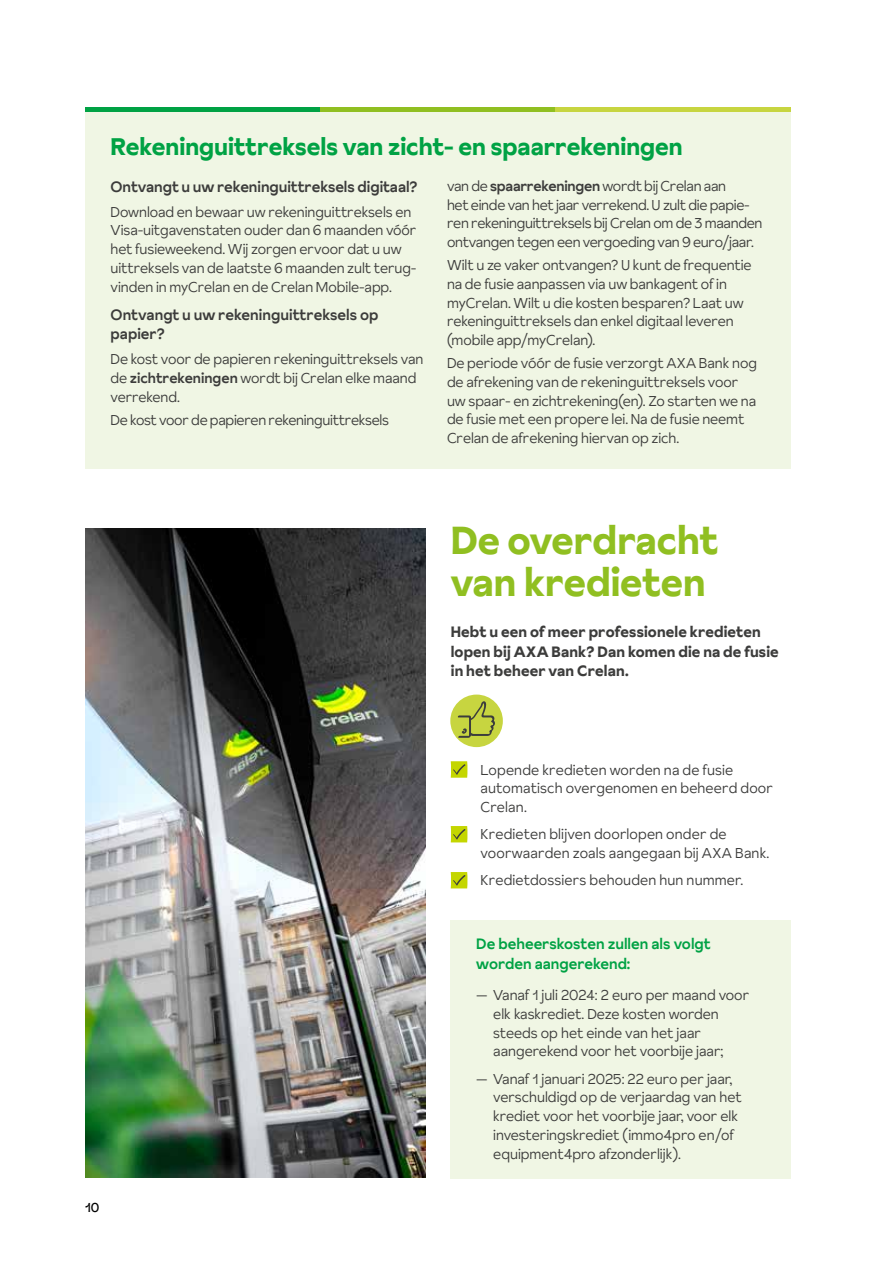
<style>
.page{position:relative;width:893px;height:1263px;background:#fff}
.page>*{position:absolute;margin:0;border:0;box-sizing:border-box;transform-origin:0 0}
.t1{font:700 39px/42px "Crelan Sunset";color:#90bf21}
.t2{font:700 24px "Crelan Sunset";color:#00a244}
.t3{font:700 15px/19.5px "Crelan Sunset";letter-spacing:.01em;color:#3c3c3b}
.t4{font:500 15px/19.5px "Crelan Sunset";color:#3c3c3b}
.t5{font:500 15px/19.5px "Crelan Sunset";color:#00a244}
.t6{font:300 14.25px/18.8px "Crelan Sunset";letter-spacing:-.005em;color:#3c3c3b}
.t7{font:12.9px "Crelan Sunset";color:#000}
.s1{font-weight:500}
</style>
<div class="page">
<div style="left:85px;top:112px;width:706px;height:357px;background:#f0f6e4"></div>
<div style="left:85px;top:107px;width:235px;height:5px;background:#00a244"></div>
<div style="left:320px;top:107px;width:236px;height:5px;background:#90bf21"></div>
<div style="left:556px;top:107px;width:235px;height:5px;background:#c7d540"></div>
<img style="left:85px;top:528px;width:340px;height:650px">
<svg style="left:451px;top:761px;width:17px;height:17px"></svg>
<svg style="left:451px;top:826px;width:17px;height:16px"></svg>
<svg style="left:451px;top:872px;width:17px;height:16px"></svg>
<div style="left:450px;top:694px;width:53px;height:53px;background:#c7d540;border-radius:50%"></div>
<svg style="left:458px;top:701px;width:37px;height:37px"></svg>
<div style="left:451px;top:921px;width:340px;height:68px;background:#f0f6e4"></div>
<div style="left:451px;top:977px;width:340px;height:100px;background:#f0f6e4"></div>
<div style="left:451px;top:1060px;width:340px;height:119px;background:#f0f6e4"></div>
<h2 class="t2" style="left:111px;top:130px;width:574px">Rekeninguittreksels van zicht- en spaarrekeningen</h2>
<p class="t4" style="left:111px;top:176px;width:308px">Ontvangt u uw rekeninguittreksels digitaal?</p>
<p class="t6" style="left:111px;top:202px;width:307px">Download en bewaar uw rekeninguittreksels en Visa-uitgavenstaten ouder dan 6 maanden vóór het fusieweekend. Wij zorgen ervoor dat u uw uittreksels van de laatste 6 maanden zult terug&shy;vinden in myCrelan en de Crelan Mobile-app.</p>
<p class="t4" style="left:111px;top:304px;width:269px">Ontvangt u uw rekeninguittreksels op papier?</p>
<p class="t6" style="left:111px;top:350px;width:314px">De kost voor de papieren rekeninguittreksels van de <span class="s1">zichtrekeningen</span> wordt bij Crelan elke maand verrekend.</p>
<p class="t6" style="left:111px;top:410px;width:280px">De kost voor de papieren rekeninguittreksels</p>
<p class="t6" style="left:447px;top:176px;width:317px">van de <span class="s1">spaarrekeningen</span> wordt bij Crelan aan<br>het einde van het jaar verrekend. U zult die papie&shy;ren rekeninguittreksels bij Crelan om de 3 maanden ontvangen tegen een vergoeding van 9 euro/jaar.</p>
<p class="t6" style="left:447px;top:256px;width:306px">Wilt u ze vaker ontvangen? U kunt de frequentie na de fusie aanpassen via uw bankagent of in myCrelan. Wilt u die kosten besparen? Laat uw rekeninguittreksels dan enkel digitaal leveren (mobile app/myCrelan).</p>
<p class="t6" style="left:447px;top:354px;width:311px">De periode vóór de fusie verzorgt AXA Bank nog de afrekening van de rekeninguittreksels voor uw spaar- en zichtrekening(en). Zo starten we na de fusie met een propere lei. Na de fusie neemt Crelan de afrekening hiervan op zich.</p>
<h1 class="t1" style="left:451px;top:519px;width:269px">De overdracht van kredieten</h1>
<p class="t3" style="left:451px;top:622px;width:329px">Hebt u een of meer professionele kredieten lopen bij AXA Bank? Dan komen die na de fusie in het beheer van Crelan.</p>
<p class="t7" style="left:85px;top:1199px;width:16px">10</p>
<p class="t6" style="left:480px;top:760px;width:294px">Lopende kredieten worden na de fusie automatisch overgenomen en beheerd door<br>Crelan.</p>
<p class="t6" style="left:480px;top:825px;width:290px">Kredieten blijven doorlopen onder de voorwaarden zoals aangegaan bij AXA Bank.</p>
<p class="t6" style="left:480px;top:871px;width:264px">Kredietdossiers behouden hun nummer.</p>
<p class="t5" style="left:476px;top:934px;width:236px">De beheerskosten zullen als volgt worden aangerekend:</p>
<p class="t6" style="left:493px;top:985px;width:258px;text-indent:-17px">— Vanaf 1 juli 2024: 2 euro per maand voor elk kaskrediet. Deze kosten worden steeds op het einde van het jaar aangerekend voor het voorbije jaar;</p>
<p class="t6" style="left:493px;top:1069px;width:250px;text-indent:-17px">— Vanaf 1 januari 2025: 22 euro per jaar, verschuldigd op de verjaardag van het krediet voor het voorbije jaar, voor elk investeringskrediet (immo4pro en/of equipment4pro afzonderlijk).</p>
</div>
